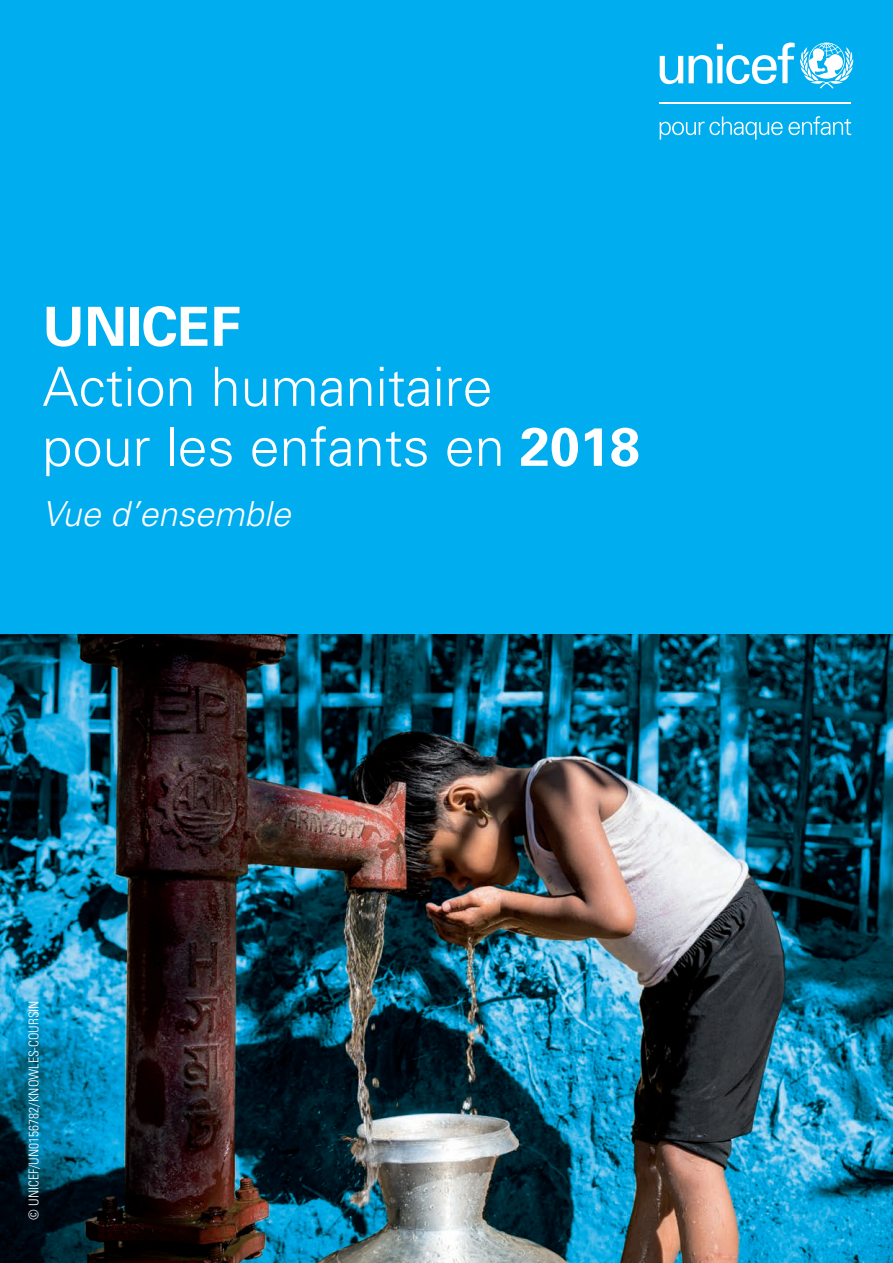
<style>
.page{position:relative;width:893px;height:1263px;background:#fff}
.page>*{position:absolute;margin:0;border:0;box-sizing:border-box;transform-origin:0 0}
.t1{font:300 54px "Univers";color:#fff}
.t2{font:700 54px "Univers";color:#fff}
.t3{font:italic 300 34.5px "Univers";color:#fff}
.t4{font:300 condensed 13.5px "Univers";color:#fff}
.s1{font-weight:700}
</style>
<div class="page">
<img style="left:0;top:634px;width:893px;height:629px">
<div style="left:0;top:0;width:893px;height:634px;background:#00aeef"></div>
<svg style="left:660px;top:56px;width:23px;height:28px"></svg>
<svg style="left:689px;top:43px;width:164px;height:46px"></svg>
<hr style="left:660px;top:102px;width:191px;height:1px;background:#fff">
<svg style="left:659px;top:116px;width:192px;height:24px"></svg>
<p class="t2" style="left:43px;top:292px;width:200px">UNICEF</p>
<p class="t1" style="left:43px;top:354px;width:452px">Action humanitaire</p>
<p class="t1" style="left:43px;top:414px;width:599px">pour les enfants en <span class="s1">2018</span></p>
<p class="t3" style="left:43px;top:493px;width:250px">Vue d’ensemble</p>
<p class="t4" style="left:26px;top:1220px;width:221px;rotate:-90deg">© UNICEF/UN0156782/KNOWLES-COURSIN</p>
</div>
